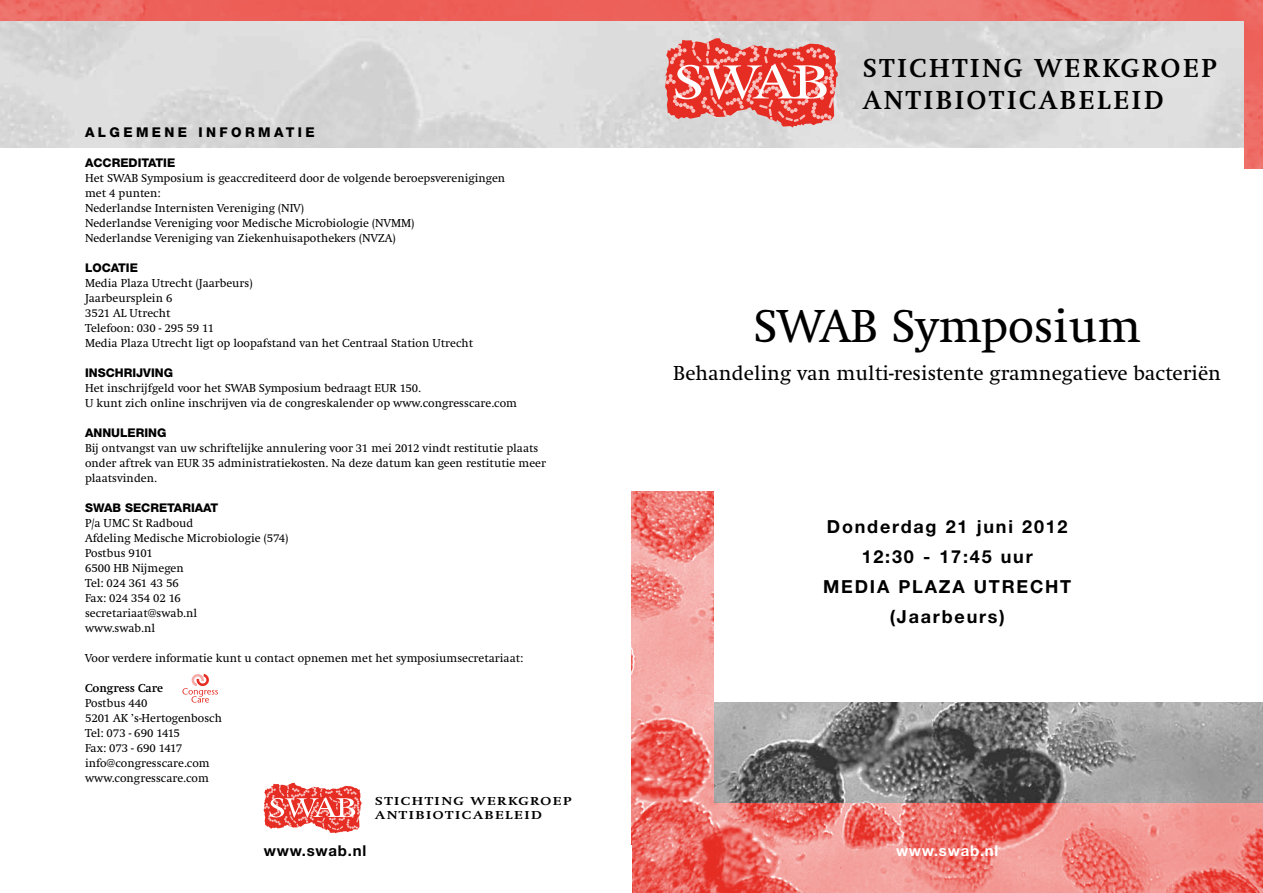
<style>
.page{position:relative;width:1263px;height:893px;background:#fff}
.page>*{position:absolute;margin:0;border:0;box-sizing:border-box;transform-origin:0 0}
.t1{font:48px "Swift";color:#000}
.t2{font:700 27px/32.4px "Swift";letter-spacing:.1em;color:#000}
.t3{font:21px "Swift";color:#000}
.t4{font:700 18px/30px "Helvetica Neue LT Std";letter-spacing:.1em;color:#000;text-align:center}
.t5{font:700 15px "Helvetica Neue LT Std";letter-spacing:.05em;color:#000}
.t6{font:700 15px "Helvetica Neue LT Std";letter-spacing:.05em;color:#fff}
.t7{font:800 13.5px "Helvetica Neue LT Std";letter-spacing:.25em;color:#000}
.t8{font:12px/15px "Swift";color:#000}
.t9{font:800 12px "Helvetica Neue LT Std";color:#000}
.t10{font:700 12px/14.4px "Swift";letter-spacing:.1em;color:#000;scale:1.25 1}
.t11{font:700 12px "Swift";color:#000}
</style>
<div class="page">
<img style="left:0;top:0;width:1263px;height:168px">
<div style="left:0;top:50px;width:1244px;height:126px;background:#fff"></div>
<img style="left:0;top:21px;width:1244px;height:127px">
<img style="left:631px;top:491px;width:632px;height:402px">
<img style="left:714px;top:702px;width:549px;height:101px">
<div style="left:714px;top:465px;width:549px;height:237px;background:#fff"></div>
<svg style="left:665px;top:38px;width:173px;height:90px;background:#e77c76"></svg>
<svg style="left:264px;top:783px;width:97px;height:50px"></svg>
<svg style="left:182px;top:673px;width:36px;height:30px"></svg>
<p class="t7" style="left:85px;top:124px;width:231px">ALGEMENE INFORMATIE</p>
<p class="t9" style="left:85px;top:156px;width:92px">ACCREDITATIE</p>
<p class="t8" style="left:85px;top:171px;width:422px">Het SWAB Symposium is geaccrediteerd door de volgende beroepsverenigingen met 4 punten:<br>Nederlandse Internisten Vereniging (NIV)<br>Nederlandse Vereniging voor Medische Microbiologie (NVMM)<br>Nederlandse Vereniging van Ziekenhuisapothekers (NVZA)</p>
<p class="t9" style="left:85px;top:261px;width:54px">LOCATIE</p>
<p class="t8" style="left:85px;top:276px;width:390px">Media Plaza Utrecht (Jaarbeurs)<br>Jaarbeursplein 6<br>3521 AL Utrecht<br>Telefoon: 030 - 295 59 11<br>Media Plaza Utrecht ligt op loopafstand van het Centraal Station Utrecht</p>
<p class="t9" style="left:85px;top:366px;width:90px">INSCHRIJVING</p>
<p class="t8" style="left:85px;top:381px;width:433px">Het inschrijfgeld voor het SWAB Symposium bedraagt EUR 150.<br>U kunt zich online inschrijven via de congreskalender op www.congresscare.com</p>
<p class="t9" style="left:85px;top:426px;width:83px">ANNULERING</p>
<p class="t8" style="left:85px;top:441px;width:462px">Bij ontvangst van uw schriftelijke annulering voor 31 mei 2012 vindt restitutie plaats onder aftrek van EUR 35 administratiekosten. Na deze datum kan geen restitutie meer plaatsvinden.</p>
<p class="t9" style="left:85px;top:501px;width:49px">SWAB SECRETARIAAT</p>
<p class="t8" style="left:85px;top:516px;width:205px">P/a UMC St Radboud<br>Afdeling Medische Microbiologie (574)<br>Postbus 9101<br>6500 HB Nijmegen<br>Tel: 024 361 43 56<br>Fax: 024 354 02 16 secretariaat@swab.nl<br>www.swab.nl</p>
<p class="t8" style="left:85px;top:651px;width:440px">Voor verdere informatie kunt u contact opnemen met het symposiumsecretariaat:</p>
<p class="t11" style="left:85px;top:682px;width:80px">Congress Care</p>
<p class="t8" style="left:85px;top:696px;width:138px">Postbus 440<br>5201 AK ’s-Hertogenbosch<br>Tel: 073 - 690 1415<br>Fax: 073 - 690 1417 info@congresscare.com www.congresscare.com</p>
<p class="t10" style="left:375px;top:794px;width:158px">STICHTING WERKGROEP<br>ANTIBIOTICABELEID</p>
<h2 class="t2" style="left:863px;top:52px;width:355px">STICHTING WERKGROEP<br>ANTIBIOTICABELEID</h2>
<h1 class="t1" style="left:753px;top:301px;width:390px">SWAB Symposium</h1>
<h3 class="t3" style="left:673px;top:362px;width:549px">Behandeling van multi-resistente gramnegatieve bacteriën</h3>
<h3 class="t4" style="left:823px;top:511px;width:250px">Donderdag 21 juni 2012<br>12:30 - 17:45 uur<br>MEDIA PLAZA UTRECHT (Jaarbeurs)</h3>
<p class="t5" style="left:264px;top:842px;width:104px">www.swab.nl</p>
<p class="t6" style="left:896px;top:842px;width:104px">www.swab.nl</p>
</div>
